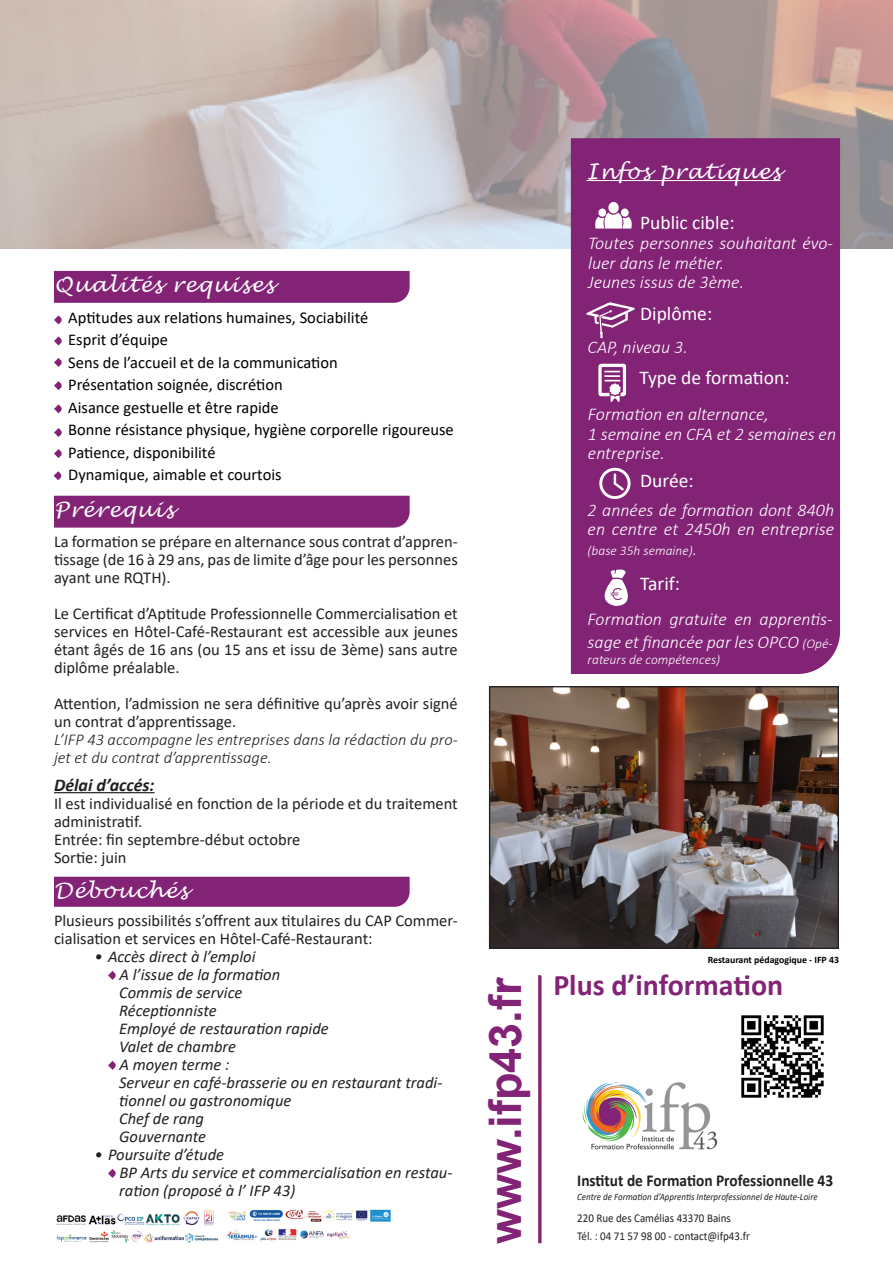
<style>
.page{position:relative;width:893px;height:1263px;background:#fff}
.page>*{position:absolute;margin:0;border:0;box-sizing:border-box;transform-origin:0 0}
.t1{font:700 45px "Arial";color:#822376}
.t2{font:700 30px "Calibri";color:#822376}
.t3{font:italic 21px "Lucida Handwriting";letter-spacing:.06em;color:#fff}
.t4{font:19.5px "Calibri";color:#fff}
.t5{font:italic 300 18px/19.5px "Calibri";color:#fff}
.t6{font:italic 700 18px "Calibri";color:#231f20}
.t7{font:700 16.65px "Calibri";color:#231f20;scale:.92 1}
.t8{font:16.5px/18px "Calibri";color:#231f20}
.t9{font:italic 16.5px/18px "Calibri";color:#231f20}
.t10{font:16.5px "Calibri";color:#000}
.t11{font:italic 300 16.5px/18px "Calibri";color:#231f20}
.t12{font:italic 300 13.5px "Calibri";color:#fff}
.t13{font:11.85px/18px "Calibri";color:#231f20;scale:.92 1}
.t14{font:italic 9.75px "Calibri";color:#231f20;scale:.92 1}
.t15{font:700 9.75px "Calibri";color:#000}
.s1{font-size:18px}
.s2{font-size:13.5px}
</style>
<div class="page">
<img style="left:0;top:0;width:893px;height:248px">
<div style="left:571px;top:138px;width:269px;height:536px;background:#822376"></div>
<hr style="left:586px;top:180px;width:195px;height:1px;background:#fff">
<svg style="left:598px;top:208px;width:8px;height:9px"></svg>
<div style="left:621px;top:208px;width:8px;height:9px;background:#fff;border-radius:50%"></div>
<div style="left:608px;top:202px;width:11px;height:11px;background:#fff;border-radius:50%"></div>
<svg style="left:594px;top:213px;width:39px;height:16px"></svg>
<svg style="left:586px;top:302px;width:50px;height:36px;background:#9a4e91"></svg>
<svg style="left:538px;top:975px;width:3px;height:268px"></svg>
<img style="left:741px;top:1015px;width:83px;height:83px">
<svg style="left:598px;top:364px;width:28px;height:39px"></svg>
<div style="left:599px;top:468px;width:32px;height:31px;border:3px solid #fff;border-radius:50%"></div>
<svg style="left:611px;top:474px;width:15px;height:19px"></svg>
<svg style="left:593px;top:568px;width:46px;height:38px"></svg>
<div style="left:54px;top:496px;width:356px;height:32px;background:#822376"></div>
<div style="left:54px;top:877px;width:356px;height:30px;background:#822376"></div>
<svg style="left:108px;top:971px;width:8px;height:9px"></svg>
<svg style="left:108px;top:1061px;width:8px;height:9px"></svg>
<svg style="left:108px;top:1169px;width:8px;height:9px"></svg>
<div style="left:54px;top:271px;width:356px;height:32px;background:#822376"></div>
<svg style="left:54px;top:315px;width:8px;height:9px"></svg>
<svg style="left:54px;top:336px;width:8px;height:9px"></svg>
<svg style="left:54px;top:358px;width:8px;height:9px"></svg>
<svg style="left:54px;top:381px;width:8px;height:9px"></svg>
<svg style="left:54px;top:404px;width:8px;height:9px"></svg>
<svg style="left:54px;top:428px;width:8px;height:9px"></svg>
<svg style="left:54px;top:449px;width:8px;height:9px"></svg>
<svg style="left:54px;top:471px;width:8px;height:9px"></svg>
<hr style="left:54px;top:792px;width:101px;height:1px;background:#231f20">
<img style="left:491px;top:688px;width:346px;height:259px">
<div style="left:489px;top:686px;width:350px;height:263px;border:1px solid #231f20"></div>
<img style="left:56px;top:1210px;width:163px;height:33px">
<img style="left:227px;top:1209px;width:164px;height:32px">
<img style="left:582px;top:1082px;width:136px;height:68px">
<p class="t3" style="left:54px;top:272px;width:221px">Qualités requises</p>
<p class="t10" style="left:68px;top:306px;width:302px">Aptitudes aux relations humaines, Sociabilité</p>
<p class="t10" style="left:68px;top:328px;width:101px">Esprit d’équipe</p>
<p class="t10" style="left:68px;top:351px;width:271px">Sens de l’accueil et de la communication</p>
<p class="t10" style="left:68px;top:373px;width:216px">Présentation soignée, discrétion</p>
<p class="t10" style="left:68px;top:396px;width:212px">Aisance gestuelle et être rapide</p>
<p class="t10" style="left:68px;top:418px;width:387px">Bonne résistance physique, hygiène corporelle rigoureuse</p>
<p class="t10" style="left:68px;top:441px;width:149px">Patience, disponibilité</p>
<p class="t10" style="left:68px;top:463px;width:215px">Dynamique, aimable et courtois</p>
<p class="t3" style="left:54px;top:497px;width:121px">Prérequis</p>
<p class="t8" style="left:54px;top:532px;width:405px;text-align:justify">La formation se prépare en alternance sous contrat d’appren&shy;tissage (de 16 à 29 ans, pas de limite d’âge pour les personnes ayant une RQTH).</p>
<p class="t8" style="left:54px;top:604px;width:405px;text-align:justify">Le Certificat d’Aptitude Professionnelle Commercialisation et services en Hôtel-Café-Restaurant est accessible aux jeunes étant âgés de 16 ans (ou 15 ans et issu de 3ème) sans autre diplôme préalable.</p>
<p class="t8" style="left:54px;top:694px;width:405px">Attention, l’admission ne sera définitive qu’après avoir signé un contrat d’apprentissage.</p>
<p class="t11" style="left:54px;top:730px;width:405px">L’IFP 43 accompagne les entreprises dans la rédaction du pro&shy;jet et du contrat d’apprentissage.</p>
<p class="t6" style="left:54px;top:772px;width:102px">Délai d’accés:</p>
<p class="t8" style="left:54px;top:794px;width:405px">Il est individualisé en fonction de la période et du traitement administratif.</p>
<p class="t8" style="left:54px;top:830px;width:248px">Entrée: fin septembre-début octobre</p>
<p class="t8" style="left:54px;top:848px;width:74px">Sortie: juin</p>
<p class="t3" style="left:54px;top:877px;width:135px">Débouchés</p>
<p class="t8" style="left:54px;top:911px;width:405px">Plusieurs possibilités s’offrent aux titulaires du CAP Commer&shy;cialisation et services en Hôtel-Café-Restaurant:</p>
<p class="t9" style="left:94px;top:947px;width:162px">• Accès direct à l’emploi</p>
<p class="t9" style="left:119px;top:965px;width:162px">A l’issue de la formation</p>
<p class="t9" style="left:119px;top:983px;width:125px">Commis de service</p>
<p class="t9" style="left:119px;top:1001px;width:99px">Réceptionniste</p>
<p class="t9" style="left:119px;top:1019px;width:211px">Employé de restauration rapide</p>
<p class="t9" style="left:119px;top:1037px;width:118px">Valet de chambre</p>
<p class="t9" style="left:119px;top:1055px;width:112px">A moyen terme :</p>
<p class="t9" style="left:119px;top:1073px;width:325px">Serveur en café-brasserie ou en restaurant tradi&shy;tionnel ou gastronomique</p>
<p class="t9" style="left:119px;top:1109px;width:86px">Chef de rang</p>
<p class="t9" style="left:119px;top:1127px;width:88px">Gouvernante</p>
<p class="t9" style="left:94px;top:1145px;width:131px">• Poursuite d’étude</p>
<p class="t9" style="left:119px;top:1163px;width:335px">BP Arts du service et commercialisation en restau&shy;ration (proposé à l’ IFP 43)</p>
<p class="t3" style="left:586px;top:158px;width:196px">Infos pratiques</p>
<p class="t4" style="left:640px;top:209px;width:96px">Public cible:</p>
<p class="t5" style="left:588px;top:233px;width:246px">Toutes personnes souhaitant évo&shy;luer dans le métier.</p>
<p class="t5" style="left:588px;top:272px;width:158px">Jeunes issus de 3ème.</p>
<p class="t4" style="left:640px;top:300px;width:73px">Diplôme:</p>
<p class="t5" style="left:588px;top:337px;width:102px">CAP, niveau 3.</p>
<p class="t4" style="left:639px;top:364px;width:152px">Type de formation:</p>
<p class="t5" style="left:588px;top:404px;width:183px">Formation en alternance,</p>
<p class="t5" style="left:588px;top:424px;width:250px">1 semaine en CFA et 2 semaines en entreprise.</p>
<p class="t4" style="left:640px;top:467px;width:55px">Durée:</p>
<p class="t5" style="left:588px;top:500px;width:248px">2 années de formation dont 840h en centre et 2450h en entreprise</p>
<p class="t12" style="left:588px;top:542px;width:111px">(base 35h semaine)<span class="s1">.</span></p>
<p class="t4" style="left:640px;top:570px;width:41px">Tarif:</p>
<p class="t5" style="left:588px;top:608px;width:246px;line-height:22.5px">Formation gratuite en apprentis&shy;sage et financée par les OPCO <span class="s2">(Opé-</span></p>
<p class="t12" style="left:588px;top:651px;width:134px">rateurs de compétences)</p>
<p class="t1" style="left:474px;top:1243px;width:268px;rotate:-90deg">www.ifp43.fr</p>
<p class="t15" style="left:708px;top:953px;width:133px">Restaurant pédagogique - IFP 43</p>
<p class="t2" style="left:553px;top:964px;width:231px">Plus d’information</p>
<p class="t7" style="left:577px;top:1169px;width:280px">Institut de Formation Professionnelle 43</p>
<p class="t14" style="left:577px;top:1190px;width:263px">Centre de Formation d’Apprentis Interprofessionnel de Haute-Loire</p>
<p class="t13" style="left:577px;top:1209px;width:189px">220 Rue des Camélias 43370 Bains<br>Tél. : 04 71 57 98 00 - contact@ifp43.fr</p>
</div>
